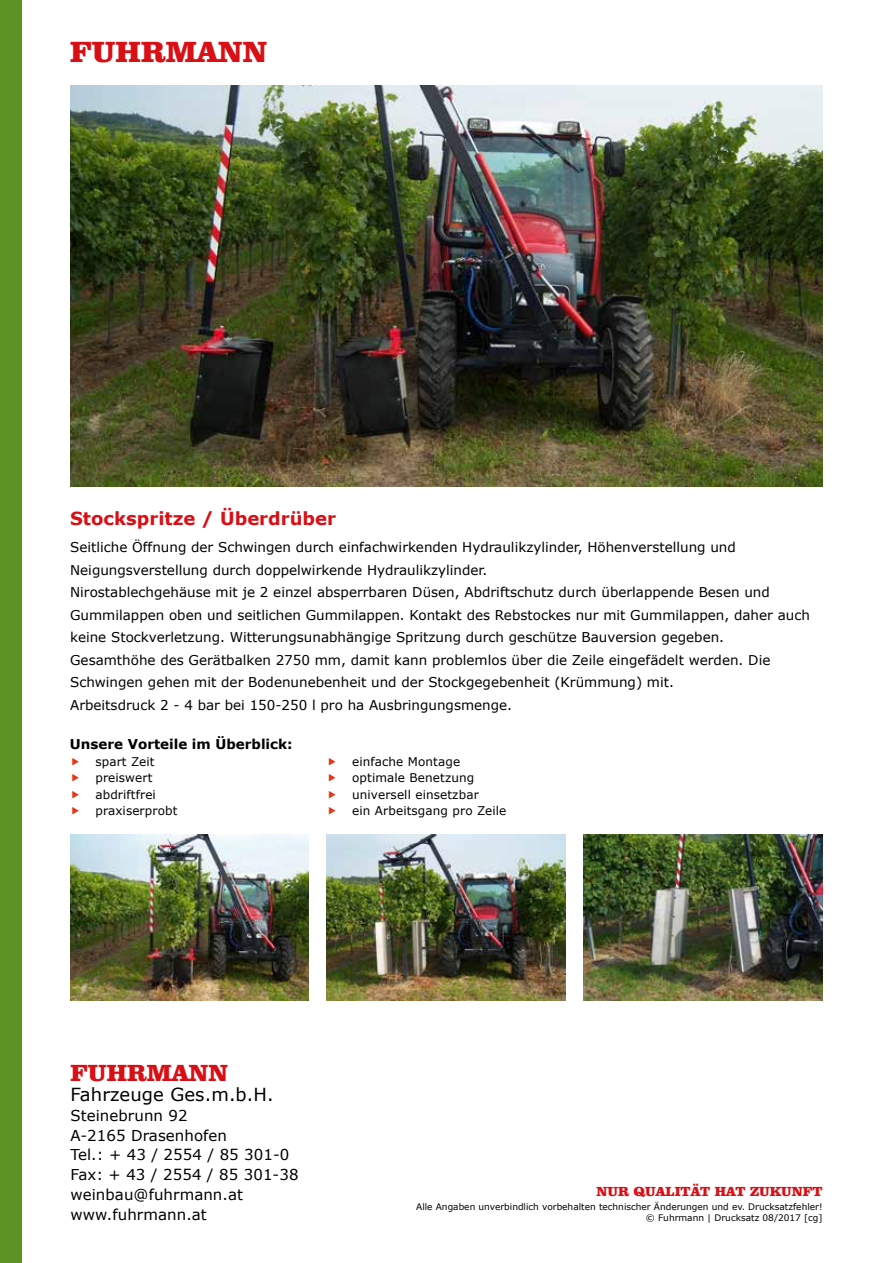
<style>
.page{position:relative;width:893px;height:1263px;background:#fff}
.page>*{position:absolute;margin:0;border:0;box-sizing:border-box;transform-origin:0 0}
.t1{font:900 30px "Clarendon BT";letter-spacing:.005em;color:#d90f16}
.t2{font:900 24px "Clarendon BT";letter-spacing:.005em;color:#d90f16}
.t3{font:700 18px "Verdana";color:#d90f16}
.t4{font:18px "Verdana";letter-spacing:.005em;color:#000}
.t5{font:15px/19.8px "Verdana";letter-spacing:.005em;color:#000}
.t6{font:13.5px/22.5px "Verdana";color:#000}
.t7{font:700 13.5px "Verdana";color:#000}
.t8{font:900 13.5px "Clarendon BT";color:#d90f16}
.t9{font:12px/16.5px "Verdana";letter-spacing:.01em;color:#000}
.t10{font:9px/10.8px "Verdana";color:#000;text-align:right}
</style>
<div class="page">
<div style="left:0;top:0;width:21px;height:1263px;background:#5d9325"></div>
<img style="left:70px;top:85px;width:752px;height:402px">
<img style="left:70px;top:834px;width:239px;height:166px">
<img style="left:327px;top:834px;width:239px;height:166px">
<img style="left:584px;top:834px;width:238px;height:166px">
<h1 class="t1" style="left:70px;top:34px;width:199px">FUHRMANN</h1>
<h3 class="t3" style="left:70px;top:506px;width:267px">Stockspritze / Überdrüber</h3>
<p class="t6" style="left:70px;top:536px;width:741px">Seitliche Öffnung der Schwingen durch einfachwirkenden Hydraulikzylinder, Höhenverstellung und Neigungsverstellung durch doppelwirkende Hydraulikzylinder.<br>Nirostablechgehäuse mit je 2 einzel absperrbaren Düsen, Abdriftschutz durch überlappende Besen und Gummilappen oben und seitlichen Gummilappen. Kontakt des Rebstockes nur mit Gummilappen, daher auch keine Stockverletzung. Witterungsunabhängige Spritzung durch geschütze Bauversion gegeben.<br>Gesamthöhe des Gerätbalken 2750 mm, damit kann problemlos über die Zeile eingefädelt werden. Die Schwingen gehen mit der Bodenunebenheit und der Stockgegebenheit (Krümmung) mit.<br>Arbeitsdruck 2 - 4 bar bei 150-250 l pro ha Ausbringungsmenge.</p>
<p class="t7" style="left:70px;top:735px;width:224px">Unsere Vorteile im Überblick:</p>
<p class="t9" style="left:95px;top:753px;width:84px">spart Zeit preiswert abdriftfrei praxiserprobt</p>
<p class="t9" style="left:352px;top:753px;width:156px">einfache Montage optimale Benetzung universell einsetzbar<br>ein Arbeitsgang pro Zeile</p>
<h2 class="t2" style="left:70px;top:1058px;width:159px">FUHRMANN</h2>
<h3 class="t4" style="left:70px;top:1082px;width:205px">Fahrzeuge Ges.m.b.H.</h3>
<p class="t5" style="left:70px;top:1105px;width:230px">Steinebrunn 92<br>A-2165 Drasenhofen<br>Tel.: + 43 / 2554 / 85 301-0<br>Fax: + 43 / 2554 / 85 301-38 weinbau@fuhrmann.at www.fuhrmann.at</p>
<p class="t8" style="left:597px;top:1183px;width:227px">NUR QUALITÄT HAT ZUKUNFT</p>
<p class="t10" style="left:416px;top:1201px;width:408px">Alle Angaben unverbindlich vorbehalten technischer Änderungen und ev. Drucksatzfehler! © Fuhrmann | Drucksatz 08/2017 [cg]</p>
</div>
